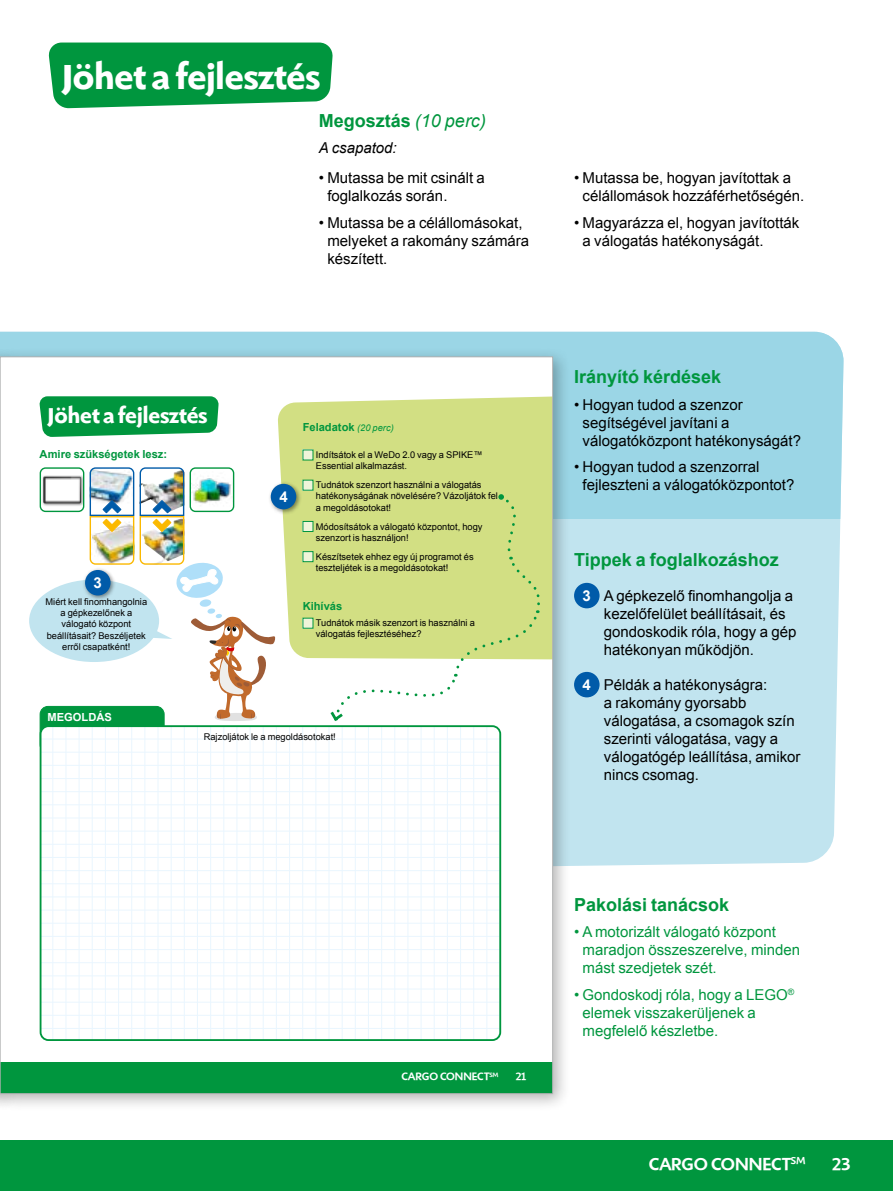
<style>
.page{position:relative;width:893px;height:1191px;background:#fff}
.page>*{position:absolute;margin:0;border:0;box-sizing:border-box;transform-origin:0 0}
.t1{font:700 36px "Shinn RR";color:#fff}
.t2{font:700 22.2px "Shinn RR";letter-spacing:.005em;color:#fff}
.t3{font:700 18px "Arial";color:#00963e}
.t4{font:500 18px "Shinn RR";color:#fff}
.t5{font:15px/18px "Arial";color:#000}
.t6{font:15px/18px "Arial";color:#00963e}
.t7{font:italic 15px "Arial";color:#000}
.t8{font:700 15px "Arial";color:#fff}
.t9{font:700 11.1px "Arial";color:#00963e}
.t10{font:500 11.1px "Shinn RR";color:#fff}
.t11{font:700 11.1px "Arial";color:#fff}
.t12{font:9.3px/11.1px "Arial";color:#000}
.s1{font-weight:400;font-style:italic}
.s2{font-weight:400;font-style:italic;font-size:9.3px}
</style>
<div class="page">
<div style="left:572px;top:519px;width:269px;height:347px;background:#c1e4ef"></div>
<div style="left:0;top:332px;width:844px;height:187px;background:#9bd6e6"></div>
<div style="left:0;top:1140px;width:893px;height:51px;background:#00963e"></div>
<div style="left:0;top:346px;width:572px;height:765px;background:#000;opacity:.3"></div>
<div style="left:0;top:357px;width:553px;height:736px;background:#fff"></div>
<div style="left:40px;top:706px;width:124px;height:46px;background:#00963e;border-radius:8px"></div>
<div style="left:40px;top:706px;width:125px;height:47px;border:1px solid #00963e;border-radius:8px"></div>
<div style="left:0;top:1062px;width:553px;height:31px;background:#00963e"></div>
<div style="left:42px;top:475px;width:42px;height:31px;background:#000;opacity:.45"></div>
<img style="left:43px;top:476px;width:38px;height:27px">
<div style="left:40px;top:467px;width:44px;height:45px;border:1px solid #00963e;border-radius:5px"></div>
<svg style="left:278px;top:396px;width:273px;height:263px;background:#d4e18b"></svg>
<svg style="left:41px;top:727px;width:457px;height:311px"></svg>
<hr style="left:41px;top:738px;width:459px;height:1px;background:#eaf6fe">
<hr style="left:41px;top:765px;width:459px;height:1px;background:#eaf6fe">
<hr style="left:41px;top:791px;width:459px;height:1px;background:#eaf6fe">
<hr style="left:41px;top:817px;width:459px;height:1px;background:#eaf6fe">
<hr style="left:41px;top:844px;width:459px;height:1px;background:#eaf6fe">
<hr style="left:41px;top:870px;width:459px;height:1px;background:#eaf6fe">
<hr style="left:41px;top:896px;width:459px;height:1px;background:#eaf6fe">
<hr style="left:41px;top:922px;width:459px;height:1px;background:#eaf6fe">
<hr style="left:41px;top:949px;width:459px;height:1px;background:#eaf6fe">
<hr style="left:41px;top:975px;width:459px;height:1px;background:#eaf6fe">
<hr style="left:41px;top:1001px;width:459px;height:1px;background:#eaf6fe">
<hr style="left:41px;top:1028px;width:459px;height:1px;background:#eaf6fe">
<hr style="left:41px;top:726px;width:459px;height:1px;background:#eaf6fe">
<hr style="left:41px;top:752px;width:459px;height:1px;background:#eaf6fe">
<hr style="left:41px;top:778px;width:459px;height:1px;background:#eaf6fe">
<hr style="left:41px;top:804px;width:459px;height:1px;background:#eaf6fe">
<hr style="left:41px;top:831px;width:459px;height:1px;background:#eaf6fe">
<hr style="left:41px;top:857px;width:459px;height:1px;background:#eaf6fe">
<hr style="left:41px;top:883px;width:459px;height:1px;background:#eaf6fe">
<hr style="left:41px;top:909px;width:459px;height:1px;background:#eaf6fe">
<hr style="left:41px;top:936px;width:459px;height:1px;background:#eaf6fe">
<hr style="left:41px;top:962px;width:459px;height:1px;background:#eaf6fe">
<hr style="left:41px;top:988px;width:459px;height:1px;background:#eaf6fe">
<hr style="left:41px;top:1015px;width:459px;height:1px;background:#eaf6fe">
<hr style="left:52px;top:726px;width:1px;height:314px;background:#eaf6fe">
<hr style="left:79px;top:726px;width:1px;height:314px;background:#eaf6fe">
<hr style="left:105px;top:726px;width:1px;height:314px;background:#eaf6fe">
<hr style="left:131px;top:726px;width:1px;height:314px;background:#eaf6fe">
<hr style="left:158px;top:726px;width:1px;height:314px;background:#eaf6fe">
<hr style="left:184px;top:726px;width:1px;height:314px;background:#eaf6fe">
<hr style="left:210px;top:726px;width:1px;height:314px;background:#eaf6fe">
<hr style="left:236px;top:726px;width:1px;height:314px;background:#eaf6fe">
<hr style="left:263px;top:726px;width:1px;height:314px;background:#eaf6fe">
<hr style="left:289px;top:726px;width:1px;height:314px;background:#eaf6fe">
<hr style="left:315px;top:726px;width:1px;height:314px;background:#eaf6fe">
<hr style="left:342px;top:726px;width:1px;height:314px;background:#eaf6fe">
<hr style="left:368px;top:726px;width:1px;height:314px;background:#eaf6fe">
<hr style="left:66px;top:726px;width:1px;height:314px;background:#eaf6fe">
<hr style="left:92px;top:726px;width:1px;height:314px;background:#eaf6fe">
<hr style="left:118px;top:726px;width:1px;height:314px;background:#eaf6fe">
<hr style="left:145px;top:726px;width:1px;height:314px;background:#eaf6fe">
<hr style="left:171px;top:726px;width:1px;height:314px;background:#eaf6fe">
<hr style="left:197px;top:726px;width:1px;height:314px;background:#eaf6fe">
<hr style="left:224px;top:726px;width:1px;height:314px;background:#eaf6fe">
<hr style="left:250px;top:726px;width:1px;height:314px;background:#eaf6fe">
<hr style="left:276px;top:726px;width:1px;height:314px;background:#eaf6fe">
<hr style="left:302px;top:726px;width:1px;height:314px;background:#eaf6fe">
<hr style="left:329px;top:726px;width:1px;height:314px;background:#eaf6fe">
<hr style="left:355px;top:726px;width:1px;height:314px;background:#eaf6fe">
<hr style="left:394px;top:726px;width:1px;height:314px;background:#eaf6fe">
<hr style="left:381px;top:726px;width:1px;height:314px;background:#eaf6fe">
<hr style="left:421px;top:726px;width:1px;height:314px;background:#eaf6fe">
<hr style="left:408px;top:726px;width:1px;height:314px;background:#eaf6fe">
<hr style="left:447px;top:726px;width:1px;height:314px;background:#eaf6fe">
<hr style="left:473px;top:726px;width:1px;height:314px;background:#eaf6fe">
<hr style="left:499px;top:726px;width:1px;height:314px;background:#eaf6fe">
<hr style="left:434px;top:726px;width:1px;height:314px;background:#eaf6fe">
<hr style="left:460px;top:726px;width:1px;height:314px;background:#eaf6fe">
<hr style="left:487px;top:726px;width:1px;height:314px;background:#eaf6fe">
<div style="left:40px;top:725px;width:461px;height:316px;border:2px solid #00963e;border-radius:8px"></div>
<svg style="left:328px;top:494px;width:213px;height:227px"></svg>
<div style="left:29px;top:579px;width:130px;height:83px;background:#c1e4ef;border-radius:50%"></div>
<svg style="left:40px;top:396px;width:179px;height:40px;background:#0f9c49"></svg>
<svg style="left:89px;top:467px;width:187px;height:254px"></svg>
<div style="left:303px;top:450px;width:10px;height:10px;background:#f0f4da"></div>
<div style="left:303px;top:480px;width:10px;height:10px;background:#f0f4da"></div>
<div style="left:303px;top:521px;width:10px;height:10px;background:#f0f4da"></div>
<div style="left:303px;top:521px;width:10px;height:11px;border:1px solid #00963e"></div>
<div style="left:303px;top:551px;width:10px;height:10px;background:#f0f4da"></div>
<div style="left:303px;top:551px;width:10px;height:11px;border:1px solid #00963e"></div>
<div style="left:303px;top:618px;width:10px;height:10px;background:#f0f4da"></div>
<svg style="left:50px;top:42px;width:283px;height:65px;background:#0f9c4a"></svg>
<div style="left:268px;top:481px;width:33px;height:33px;background:#000;opacity:.45"></div>
<div style="left:271px;top:484px;width:25px;height:25px;background:#005ba9;border-radius:50%"></div>
<div style="left:83px;top:567px;width:33px;height:33px;background:#000;opacity:.45"></div>
<div style="left:85px;top:570px;width:26px;height:25px;background:#005ba9;border-radius:50%"></div>
<div style="left:574px;top:583px;width:26px;height:25px;background:#005ba9;border-radius:50%"></div>
<div style="left:574px;top:672px;width:26px;height:25px;background:#005ba9;border-radius:50%"></div>
<h1 class="t1" style="left:62px;top:56px;width:259px">Jöhet a fejlesztés</h1>
<p class="t3" style="left:319px;top:109px;width:169px">Megosztás <span class="s1">(10 perc)</span></p>
<p class="t7" style="left:319px;top:138px;width:79px">A csapatod:</p>
<h2 class="t2" style="left:48px;top:402px;width:161px">Jöhet a fejlesztés</h2>
<p class="t9" style="left:40px;top:446px;width:129px">Amire szükségetek lesz:</p>
<p class="t8" style="left:94px;top:573px;width:10px">3</p>
<p class="t12" style="left:46px;top:596px;width:103px;text-align:center">Miért kell finomhangolnia a gépkezelőnek a válogató központ beállításait? Beszéljetek erről csapatként!</p>
<p class="t11" style="left:48px;top:709px;width:66px">MEGOLDÁS</p>
<p class="t5" style="left:327px;top:169px;width:159px;text-indent:-9px">• Mutassa be mit csinált a foglalkozás során.</p>
<p class="t5" style="left:327px;top:214px;width:203px;text-indent:-9px">• Mutassa be a célállomásokat, melyeket a rakomány számára készített.</p>
<p class="t8" style="left:279px;top:487px;width:10px">4</p>
<p class="t9" style="left:303px;top:419px;width:93px">Feladatok <span class="s2">(20 perc)</span></p>
<p class="t12" style="left:316px;top:449px;width:168px">Indítsátok el a WeDo 2.0 vagy a SPIKE™<br>Essential alkalmazást.</p>
<p class="t12" style="left:316px;top:479px;width:184px">Tudnátok szenzort használni a válogatás hatékonyságának növelésére? Vázoljátok fel a megoldásotokat!</p>
<p class="t12" style="left:316px;top:521px;width:168px">Módosítsátok a válogató központot, hogy szenzort is használjon!</p>
<p class="t12" style="left:316px;top:551px;width:159px">Készítsetek ehhez egy új programot és teszteljétek is a megoldásotokat!</p>
<p class="t9" style="left:303px;top:599px;width:41px">Kihívás</p>
<p class="t12" style="left:316px;top:617px;width:161px">Tudnátok másik szenzort is használni a válogatás fejlesztéséhez?</p>
<p class="t12" style="left:204px;top:731px;width:134px">Rajzoljátok le a megoldásotokat!</p>
<p class="t10" style="left:402px;top:1070px;width:98px">CARGO CONNECT<sup>SM</sup></p>
<p class="t10" style="left:516px;top:1070px;width:12px">21</p>
<p class="t5" style="left:583px;top:169px;width:223px;text-indent:-9px">• Mutassa be, hogyan javítottak a célállomások hozzáférhetőségén.</p>
<p class="t5" style="left:583px;top:214px;width:218px;text-indent:-9px">• Magyarázza el, hogyan javították a válogatás hatékonyságát.</p>
<p class="t3" style="left:574px;top:365px;width:149px">Irányító kérdések</p>
<p class="t5" style="left:583px;top:395px;width:220px;text-indent:-9px">• Hogyan tudod a szenzor segítségével javítani a válogatóközpont hatékonyságát?</p>
<p class="t5" style="left:583px;top:458px;width:213px;text-indent:-9px">• Hogyan tudod a szenzorral fejleszteni a válogatóközpontot?</p>
<p class="t3" style="left:574px;top:548px;width:206px">Tippek a foglalkozáshoz</p>
<p class="t5" style="left:604px;top:587px;width:194px">A gépkezelő finomhangolja a kezelőfelület beállításait, és gondoskodik róla, hogy a gép hatékonyan működjön.</p>
<p class="t5" style="left:604px;top:676px;width:198px">Példák a hatékonyságra:<br>a rakomány gyorsabb válogatása, a csomagok szín szerinti válogatása, vagy a válogatógép leállítása, amikor nincs csomag.</p>
<p class="t8" style="left:583px;top:586px;width:10px">3</p>
<p class="t8" style="left:583px;top:675px;width:10px">4</p>
<p class="t3" style="left:574px;top:892px;width:157px">Pakolási tanácsok</p>
<p class="t6" style="left:583px;top:923px;width:219px;text-indent:-9px">• A motorizált válogató központ maradjon összeszerelve, minden mást szedjetek szét.</p>
<p class="t6" style="left:583px;top:985px;width:213px;text-indent:-9px">• Gondoskodj róla, hogy a LEGO<sup>® </sup>elemek visszakerüljenek a megfelelő készletbe.</p>
<p class="t4" style="left:649px;top:1152px;width:158px">CARGO CONNECT<sup>SM</sup></p>
<p class="t4" style="left:832px;top:1152px;width:20px">23</p>
</div>
